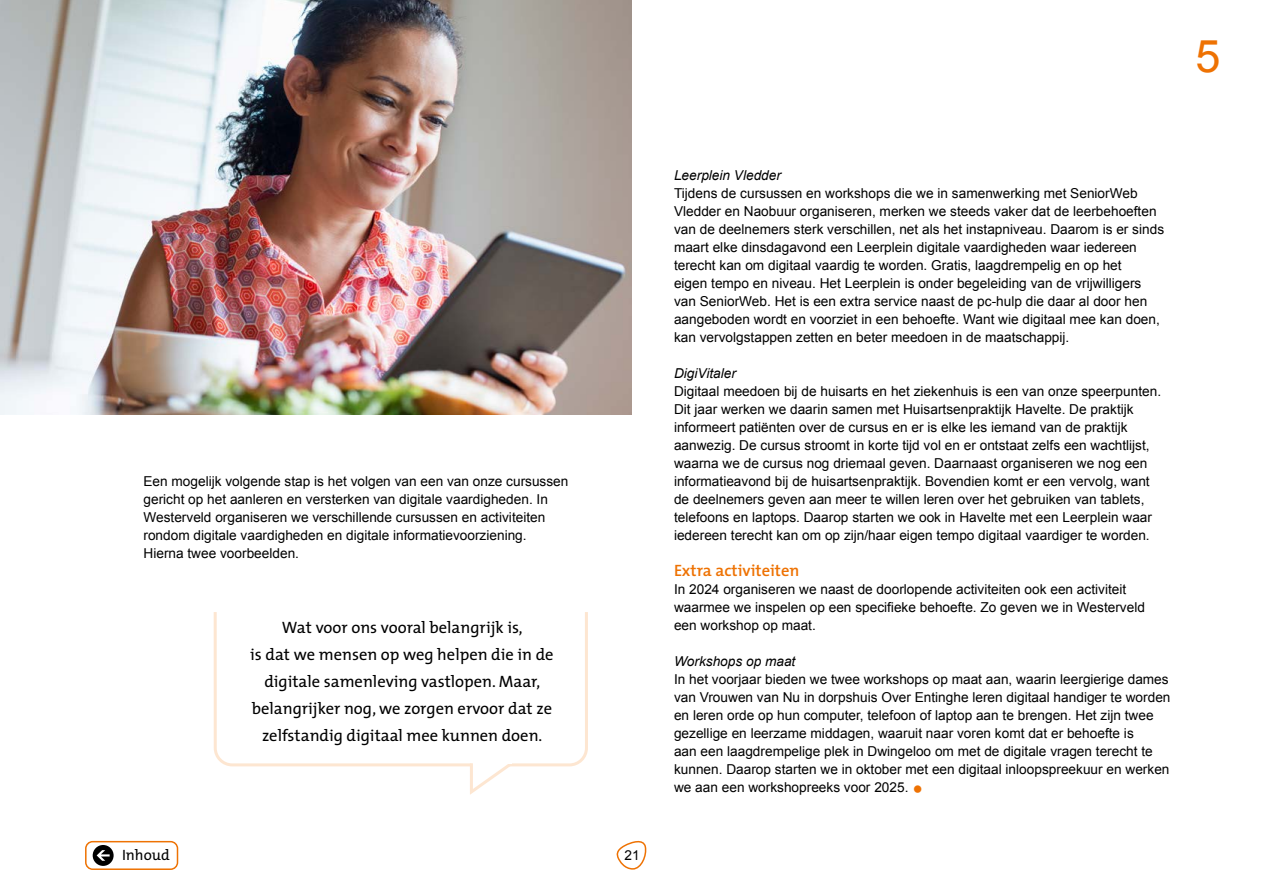
<style>
.page{position:relative;width:1263px;height:893px;background:#fff}
.page>*{position:absolute;margin:0;border:0;box-sizing:border-box;transform-origin:0 0}
.t1{font:45px "Arial";color:#ee7203}
.t2{font:16.5px/27px "The Mix";color:#000;text-align:center}
.t3{font:600 16.5px "The Mix";color:#ee7203}
.t4{font:15px "The Mix";color:#000}
.t5{font:13.65px/18px "Arial";color:#000}
.t6{font:italic 13.65px "Arial";color:#000}
.s1{font-weight:900;font-size:22.5px;color:#ee7203}
</style>
<div class="page">
<div style="left:85px;top:841px;width:93px;height:29px;border:2px solid #ee7203;border-radius:7px"></div>
<div style="left:93px;top:845px;width:21px;height:21px;background:#000;border-radius:50%"></div>
<svg style="left:97px;top:850px;width:13px;height:11px"></svg>
<svg style="left:616px;top:840px;width:31px;height:30px"></svg>
<svg style="left:213px;top:612px;width:375px;height:155px"></svg>
<svg style="left:468px;top:759px;width:48px;height:36px"></svg>
<hr style="left:473px;top:762px;width:39px;height:1px;background:#fff">
<img style="left:0;top:0;width:631px;height:414px">
<p class="t5" style="left:144px;top:472px;width:426px">Een mogelijk volgende stap is het volgen van een van onze cursussen gericht op het aanleren en versterken van digitale vaardigheden. In Westerveld organiseren we verschillende cursussen en activiteiten rondom digitale vaardigheden en digitale informatievoorziening.</p>
<p class="t5" style="left:144px;top:544px;width:157px">Hierna twee voorbeelden.</p>
<p class="t4" style="left:122px;top:842px;width:49px">Inhoud</p>
<p class="t2" style="left:282px;top:613px;width:242px">Wat voor ons vooral belangrijk is,</p>
<p class="t2" style="left:250px;top:640px;width:305px">is dat we mensen op weg helpen die in de digitale samenleving vastlopen. Maar,</p>
<p class="t2" style="left:252px;top:694px;width:302px">belangrijker nog, we zorgen ervoor dat ze zelfstandig digitaal mee kunnen doen.</p>
<p class="t1" style="left:1195px;top:27px;width:27px">5</p>
<p class="t5" style="left:625px;top:846px;width:17px">21</p>
<p class="t6" style="left:674px;top:166px;width:108px">Leerplein Vledder</p>
<p class="t5" style="left:674px;top:184px;width:492px">Tijdens de cursussen en workshops die we in samenwerking met SeniorWeb Vledder en Naobuur organiseren, merken we steeds vaker dat de leerbehoeften van de deelnemers sterk verschillen, net als het instapniveau. Daarom is er sinds maart elke dinsdagavond een Leerplein digitale vaardigheden waar iedereen terecht kan om digitaal vaardig te worden. Gratis, laagdrempelig en op het<br>eigen tempo en niveau. Het Leerplein is onder begeleiding van de vrijwilligers van SeniorWeb. Het is een extra service naast de pc-hulp die daar al door hen aangeboden wordt en voorziet in een behoefte. Want wie digitaal mee kan doen, kan vervolgstappen zetten en beter meedoen in de maatschappij.</p>
<p class="t6" style="left:674px;top:364px;width:63px">DigiVitaler</p>
<p class="t5" style="left:674px;top:382px;width:489px">Digitaal meedoen bij de huisarts en het ziekenhuis is een van onze speerpunten.<br>Dit jaar werken we daarin samen met Huisartsenpraktijk Havelte. De praktijk informeert patiënten over de cursus en er is elke les iemand van de praktijk aanwezig. De cursus stroomt in korte tijd vol en er ontstaat zelfs een wachtlijst, waarna we de cursus nog driemaal geven. Daarnaast organiseren we nog een informatieavond bij de huisartsenpraktijk. Bovendien komt er een vervolg, want de deelnemers geven aan meer te willen leren over het gebruiken van tablets, telefoons en laptops. Daarop starten we ook in Havelte met een Leerplein waar iedereen terecht kan om op zijn/haar eigen tempo digitaal vaardiger te worden.</p>
<p class="t3" style="left:674px;top:557px;width:127px">Extra activiteiten</p>
<p class="t5" style="left:674px;top:580px;width:472px">In 2024 organiseren we naast de doorlopende activiteiten ook een activiteit waarmee we inspelen op een specifieke behoefte. Zo geven we in Westerveld</p>
<p class="t5" style="left:674px;top:616px;width:143px">een workshop op maat.</p>
<p class="t6" style="left:674px;top:652px;width:123px">Workshops op maat</p>
<p class="t5" style="left:674px;top:670px;width:498px">In het voorjaar bieden we twee workshops op maat aan, waarin leergierige dames van Vrouwen van Nu in dorpshuis Over Entinghe leren digitaal handiger te worden en leren orde op hun computer, telefoon of laptop aan te brengen. Het zijn twee gezellige en leerzame middagen, waaruit naar voren komt dat er behoefte is<br>aan een laagdrempelige plek in Dwingeloo om met de digitale vragen terecht te kunnen. Daarop starten we in oktober met een digitaal inloopspreekuur en werken we aan een workshopreeks voor 2025. <span class="s1">•</span></p>
</div>
